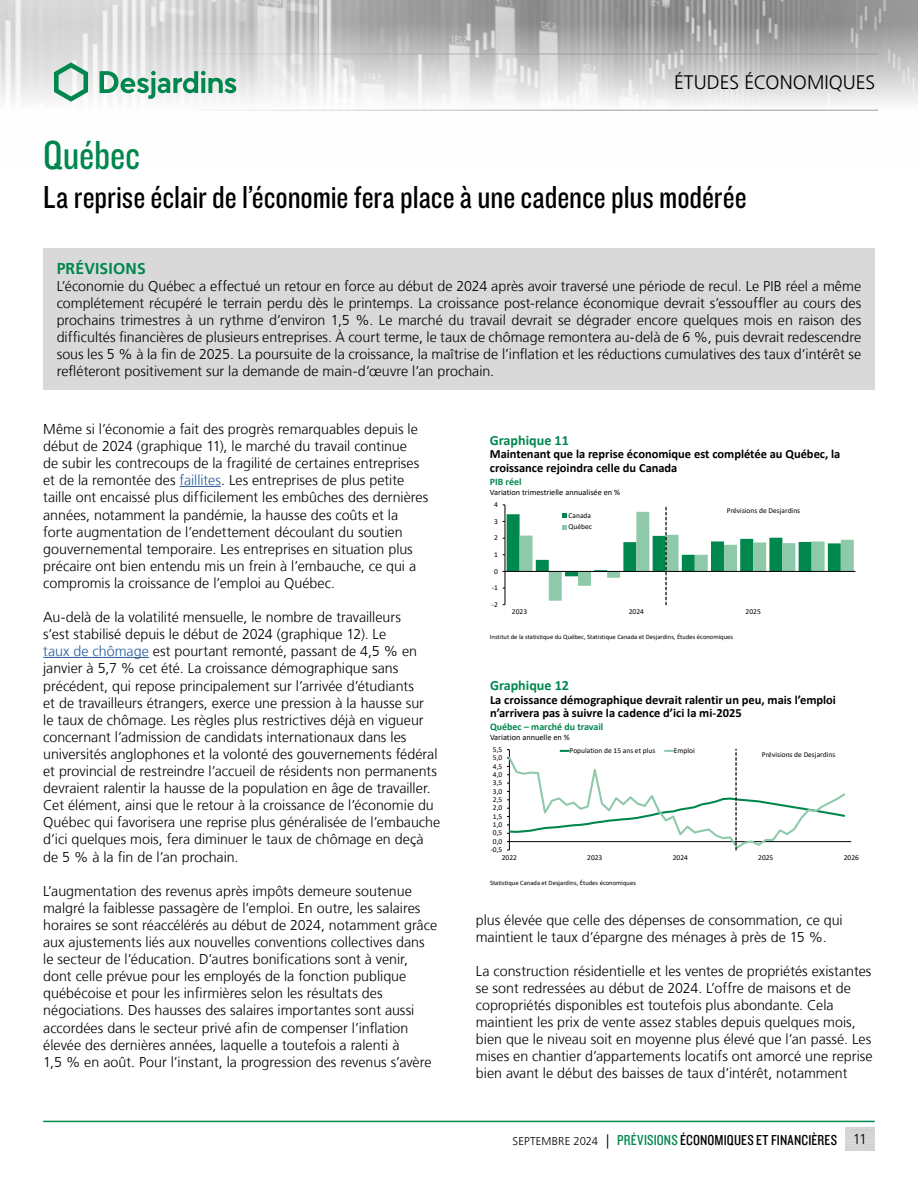
<style>
.page{position:relative;width:918px;height:1188px;background:#fff}
.page>*{position:absolute;margin:0;border:0;box-sizing:border-box;transform-origin:0 0}
.t1{font:42px "Knockout 29 Junior Ltweight";letter-spacing:-.005em;color:#00874e}
.t2{font:33px "Knockout 29 Junior Ltweight";letter-spacing:-.005em;color:#000}
.t3{font:300 19.5px "Frutiger LT";color:#000}
.t4{font:700 15.75px "Frutiger LT";letter-spacing:.01em;color:#00874e}
.t5{font:15px "Knockout 29 Junior Ltweight";letter-spacing:.01em;color:#000}
.t6{font:300 14.25px/17.1px "Frutiger LT";color:#000}
.t7{font:700 14.1px "Calibri";color:#00874e}
.t8{font:700 12.45px/13.5px "Calibri";color:#000}
.t9{font:700 10.05px "Calibri";color:#00874e}
.t10{font:8.4px "Calibri";color:#000}
.t11{font:7.5px/11.6px "Calibri";color:#000}
.t12{font:6.6px "Calibri";color:#000}
.s1{color:#275b9b}
.s2{font-family:"Frutiger LT";font-weight:300;font-size:11.25px}
.s3{font-family:"Frutiger LT";font-weight:300;font-size:14.25px}
.s4{color:#00874e}
</style>
<div class="page">
<img style="left:0;top:0;width:918px;height:110px">
<hr style="left:0;top:54px;width:878px;height:1px;background:#9d9d9c">
<hr style="left:0;top:110px;width:878px;height:1px;background:#9d9d9c">
<svg style="left:54px;top:62px;width:34px;height:40px"></svg>
<svg style="left:100px;top:71px;width:136px;height:28px"></svg>
<hr style="left:43px;top:1121px;width:832px;height:1px;background:#00874e">
<hr style="left:180px;top:486px;width:41px;height:1px;background:#275b9b">
<hr style="left:43px;top:657px;width:106px;height:1px;background:#275b9b">
<div style="left:43px;top:248px;width:832px;height:142px;background:#d9d9d9"></div>
<hr style="left:505px;top:571px;width:350px;height:1px;background:#000">
<svg style="left:503px;top:505px;width:351px;height:100px"></svg>
<hr style="left:509px;top:841px;width:342px;height:1px;background:#000">
<svg style="left:507px;top:749px;width:340px;height:102px"></svg>
<h3 class="t3" style="left:674px;top:72px;width:203px">ÉTUDES ÉCONOMIQUES</h3>
<h1 class="t1" style="left:43px;top:128px;width:98px">Québec</h1>
<h2 class="t2" style="left:43px;top:176px;width:705px">La reprise éclair de l’économie fera place à une cadence plus modérée</h2>
<p class="t4" style="left:57px;top:259px;width:91px">PRÉVISIONS</p>
<p class="t6" style="left:57px;top:277px;width:806px;text-align:justify">L’économie du Québec a effectué un retour en force au début de 2024 après avoir traversé une période de recul. Le PIB réel a même complétement récupéré le terrain perdu dès le printemps. La croissance post-relance économique devrait s’essouffler au cours des prochains trimestres à un rythme d’environ 1,5 %. Le marché du travail devrait se dégrader encore quelques mois en raison des difficultés financières de plusieurs entreprises. À court terme, le taux de chômage remontera au-delà de 6 %, puis devrait redescendre sous les 5 % à la fin de 2025. La poursuite de la croissance, la maîtrise de l’inflation et les réductions cumulatives des taux d’intérêt se refléteront positivement sur la demande de main-d’œuvre l’an prochain.</p>
<p class="t6" style="left:43px;top:421px;width:387px">Même si l’économie a fait des progrès remarquables depuis le début de 2024 (graphique 11), le marché du travail continue<br>de subir les contrecoups de la fragilité de certaines entreprises et de la remontée des <span class="s1">faillites</span>. Les entreprises de plus petite taille ont encaissé plus difficilement les embûches des dernières années, notamment la pandémie, la hausse des coûts et la forte augmentation de l’endettement découlant du soutien gouvernemental temporaire. Les entreprises en situation plus précaire ont bien entendu mis un frein à l’embauche, ce qui a compromis la croissance de l’emploi au Québec.</p>
<p class="t6" style="left:43px;top:609px;width:399px">Au-delà de la volatilité mensuelle, le nombre de travailleurs<br>s’est stabilisé depuis le début de 2024 (graphique 12). Le<br><span class="s1">taux de chômage</span> est pourtant remonté, passant de 4,5 % en janvier à 5,7 % cet été. La croissance démographique sans précédent, qui repose principalement sur l’arrivée d’étudiants<br>et de travailleurs étrangers, exerce une pression à la hausse sur<br>le taux de chômage. Les règles plus restrictives déjà en vigueur concernant l’admission de candidats internationaux dans les universités anglophones et la volonté des gouvernements fédéral et provincial de restreindre l’accueil de résidents non permanents devraient ralentir la hausse de la population en âge de travailler.<br>Cet élément, ainsi que le retour à la croissance de l’économie du Québec qui favorisera une reprise plus généralisée de l’embauche d’ici quelques mois, fera diminuer le taux de chômage en deçà de 5 % à la fin de l’an prochain.</p>
<p class="t6" style="left:43px;top:882px;width:395px">L’augmentation des revenus après impôts demeure soutenue malgré la faiblesse passagère de l’emploi. En outre, les salaires horaires se sont réaccélérés au début de 2024, notamment grâce aux ajustements liés aux nouvelles conventions collectives dans le secteur de l’éducation. D’autres bonifications sont à venir, dont celle prévue pour les employés de la fonction publique québécoise et pour les infirmières selon les résultats des négociations. Des hausses des salaires importantes sont aussi accordées dans le secteur privé afin de compenser l’inflation élevée des dernières années, laquelle a toutefois a ralenti à<br>1,5 % en août. Pour l’instant, la progression des revenus s’avère</p>
<p class="t7" style="left:490px;top:430px;width:81px">Graphique 11</p>
<p class="t8" style="left:490px;top:447px;width:352px">Maintenant que la reprise économique est complétée au Québec, la croissance rejoindra celle du Canada</p>
<p class="t9" style="left:490px;top:475px;width:33px">PIB réel</p>
<p class="t10" style="left:490px;top:486px;width:132px">Variation trimestrielle annualisée en %</p>
<p class="t11" style="left:494px;top:499px;width:5px">4</p>
<p class="t11" style="left:494px;top:515px;width:5px">3</p>
<p class="t11" style="left:494px;top:532px;width:5px">2</p>
<p class="t11" style="left:494px;top:549px;width:5px">1</p>
<p class="t11" style="left:494px;top:565px;width:5px">0</p>
<p class="t11" style="left:492px;top:582px;width:8px">-1</p>
<p class="t11" style="left:492px;top:598px;width:8px">-2</p>
<p class="t11" style="left:569px;top:509px;width:25px">Canada<br>Québec</p>
<p class="t11" style="left:727px;top:504px;width:75px">Prévisions de Desjardins</p>
<p class="t11" style="left:512px;top:606px;width:17px">2023</p>
<p class="t11" style="left:629px;top:606px;width:17px">2024</p>
<p class="t11" style="left:746px;top:606px;width:17px">2025</p>
<p class="t12" style="left:490px;top:633px;width:245px">Institut de la statistique du Québec, Statistique Canada et Desjardins, Études économiques</p>
<p class="t7" style="left:490px;top:675px;width:81px">Graphique 12</p>
<p class="t8" style="left:490px;top:693px;width:348px">La croissance démographique devrait ralentir un peu, mais l’emploi n’arrivera pas à suivre la cadence d’ici la mi-2025</p>
<p class="t9" style="left:490px;top:720px;width:115px">Québec – marché du travail</p>
<p class="t10" style="left:490px;top:732px;width:81px">Variation annuelle en %</p>
<p class="t11" style="left:493px;top:743px;width:11px">5,5</p>
<p class="t11" style="left:493px;top:752px;width:11px">5,0</p>
<p class="t11" style="left:493px;top:760px;width:11px">4,5</p>
<p class="t11" style="left:493px;top:768px;width:11px">4,0</p>
<p class="t11" style="left:493px;top:777px;width:11px">3,5</p>
<p class="t11" style="left:493px;top:785px;width:11px">3,0</p>
<p class="t11" style="left:493px;top:794px;width:11px">2,5</p>
<p class="t11" style="left:493px;top:802px;width:11px">2,0</p>
<p class="t11" style="left:493px;top:810px;width:11px">1,5</p>
<p class="t11" style="left:493px;top:819px;width:11px">1,0</p>
<p class="t11" style="left:493px;top:827px;width:11px">0,5</p>
<p class="t11" style="left:493px;top:835px;width:11px">0,0</p>
<p class="t11" style="left:569px;top:745px;width:87px">Population de 15 ans et plus</p>
<p class="t11" style="left:674px;top:745px;width:22px">Emploi</p>
<p class="t11" style="left:762px;top:749px;width:75px">Prévisions de Desjardins</p>
<p class="t11" style="left:491px;top:844px;width:13px">-0,5</p>
<p class="t11" style="left:502px;top:851px;width:17px">2022</p>
<p class="t11" style="left:587px;top:851px;width:17px">2023</p>
<p class="t11" style="left:673px;top:851px;width:17px">2024</p>
<p class="t11" style="left:758px;top:851px;width:17px">2025</p>
<p class="t11" style="left:844px;top:851px;width:17px">2026</p>
<p class="t12" style="left:490px;top:878px;width:147px">Statistique Canada et Desjardins, Études économiques</p>
<p class="t6" style="left:476px;top:911px;width:368px">plus élevée que celle des dépenses de consommation, ce qui maintient le taux d’épargne des ménages à près de 15 %.</p>
<p class="t6" style="left:476px;top:963px;width:398px">La construction résidentielle et les ventes de propriétés existantes se sont redressées au début de 2024. L’offre de maisons et de copropriétés disponibles est toutefois plus abondante. Cela maintient les prix de vente assez stables depuis quelques mois, bien que le niveau soit en moyenne plus élevé que l’an passé. Les mises en chantier d’appartements locatifs ont amorcé une reprise bien avant le début des baisses de taux d’intérêt, notamment</p>
<p class="t5" style="left:513px;top:1130px;width:356px"><span class="s2">SEPTEMBRE 2024</span> <span class="s3">|</span> <span class="s4">PRÉVISIONS</span> ÉCONOMIQUES ET FINANCIÈRES <span class="s3">11</span></p>
</div>
